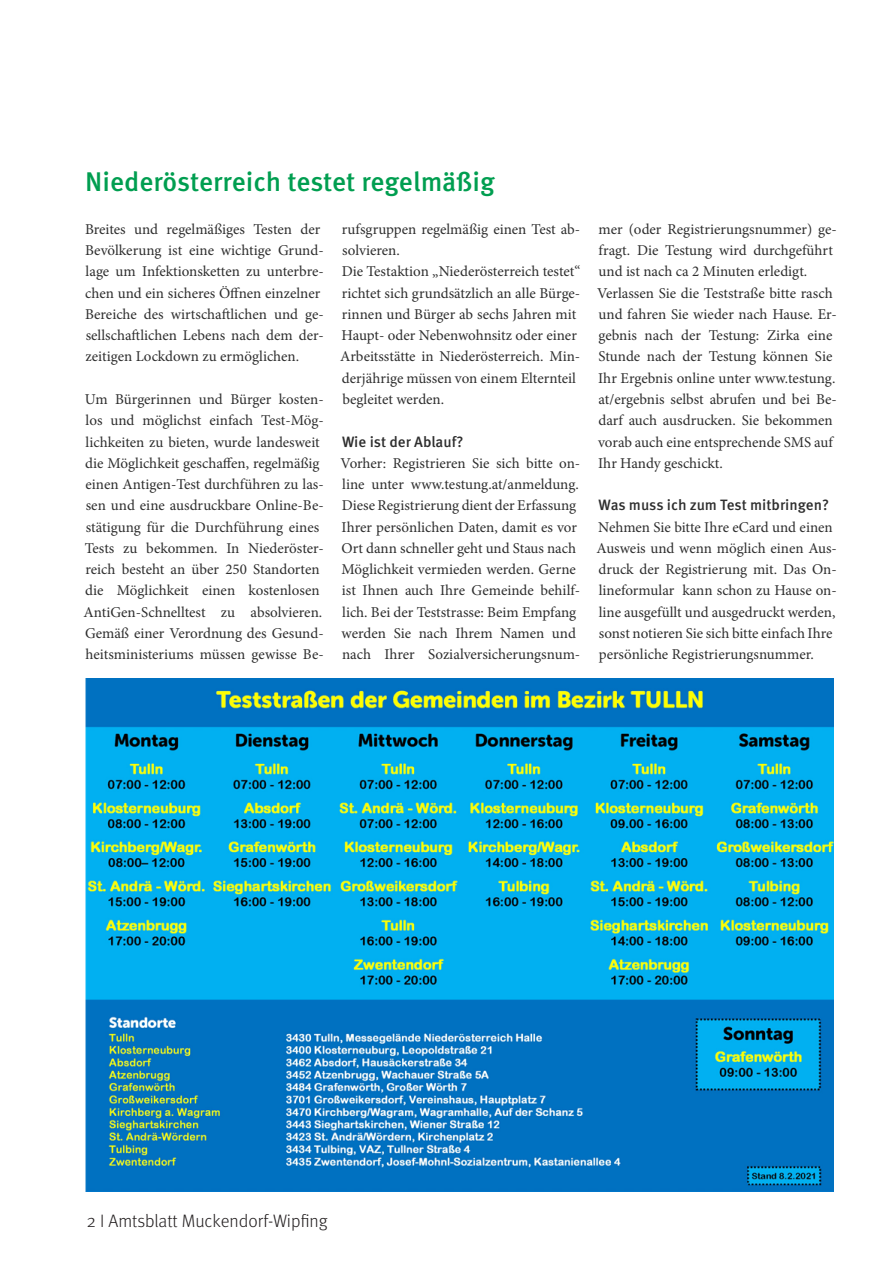
<style>
.page{position:relative;width:893px;height:1263px;background:#fff}
.page>*{position:absolute;margin:0;border:0;box-sizing:border-box;transform-origin:0 0}
.Überschrift_Absatz{font:500 27px "Meta Pro";color:#009e50}
.t1{font:300 18px "Meta Pro";color:#231f20}
.Haupttext{font:15px/21.3px "Minion Pro";color:#2e2e2e}
.Überschrift_Kurzbloc{font:500 15px "Meta Pro";letter-spacing:-.005em;color:#2e2e2e}
</style>
<div class="page">
<img style="left:86px;top:678px;width:747px;height:513px">
<p class="Überschrift_Absatz" style="left:85px;top:161px;width:411px">Niederösterreich testet regelmäßig</p>
<p class="Haupttext" style="left:85px;top:218px;width:240px">Breites und regelmäßiges Testen der Bevölkerung ist eine wichtige Grund&shy;lage um Infektionsketten zu unterbre&shy;chen und ein sicheres Öffnen einzelner Bereiche des wirtschaftlichen und ge&shy;sellschaftlichen Lebens nach dem der&shy;zeitigen Lockdown zu ermöglichen.</p>
<p class="Haupttext" style="left:84px;top:389px;width:242px">Um Bürgerinnen und Bürger kosten&shy;los und möglichst einfach Test-Mög&shy;lichkeiten zu bieten, wurde landesweit die Möglichkeit geschaffen, regelmäßig einen Antigen-Test durchführen zu las&shy;sen und eine ausdruckbare Online-Be&shy;stätigung für die Durchführung eines Tests zu bekommen. In Niederöster&shy;reich besteht an über 250 Standorten die Möglichkeit einen kostenlosen AntiGen-Schnelltest zu absolvieren.<br>Gemäß einer Verordnung des Gesund&shy;heitsministeriums müssen gewisse Be-</p>
<p class="Haupttext" style="left:342px;top:218px;width:240px">rufsgruppen regelmäßig einen Test ab&shy;solvieren.</p>
<p class="Haupttext" style="left:340px;top:261px;width:242px">Die Testaktion „Niederösterreich testet“ richtet sich grundsätzlich an alle Bürge&shy;rinnen und Bürger ab sechs Jahren mit Haupt- oder Nebenwohnsitz oder einer Arbeitsstätte in Niederösterreich. Min&shy;derjährige müssen von einem Elternteil begleitet werden.</p>
<p class="Überschrift_Kurzbloc" style="left:342px;top:430px;width:123px">Wie ist der Ablauf?</p>
<p class="Haupttext" style="left:341px;top:452px;width:241px">Vorher: Registrieren Sie sich bitte on&shy;line unter www.testung.at/anmeldung.<br>Diese Registrierung dient der Erfassung Ihrer persönlichen Daten, damit es vor Ort dann schneller geht und Staus nach Möglichkeit vermieden werden. Gerne ist Ihnen auch Ihre Gemeinde behilf&shy;lich. Bei der Teststrasse: Beim Empfang werden Sie nach Ihrem Namen und nach Ihrer Sozialversicherungsnum-</p>
<p class="Haupttext" style="left:599px;top:218px;width:240px">mer (oder Registrierungsnummer) ge&shy;fragt. Die Testung wird durchgeführt und ist nach ca 2 Minuten erledigt.</p>
<p class="Haupttext" style="left:597px;top:282px;width:241px">Verlassen Sie die Teststraße bitte rasch und fahren Sie wieder nach Hause. Er&shy;gebnis nach der Testung: Zirka eine Stunde nach der Testung können Sie Ihr Ergebnis online unter www.testung. at/ergebnis selbst abrufen und bei Be&shy;darf auch ausdrucken. Sie bekommen vorab auch eine entsprechende SMS auf Ihr Handy geschickt.</p>
<p class="Überschrift_Kurzbloc" style="left:599px;top:493px;width:232px">Was muss ich zum Test mitbringen?</p>
<p class="Haupttext" style="left:597px;top:516px;width:242px">Nehmen Sie bitte Ihre eCard und einen Ausweis und wenn möglich einen Aus&shy;druck der Registrierung mit. Das On&shy;lineformular kann schon zu Hause on&shy;line ausgefüllt und ausgedruckt werden, sonst notieren Sie sich bitte einfach Ihre persönliche Registrierungsnummer.</p>
<p class="t1" style="left:87px;top:1208px;width:242px">2 I Amtsblatt Muckendorf-Wipfing</p>
</div>
